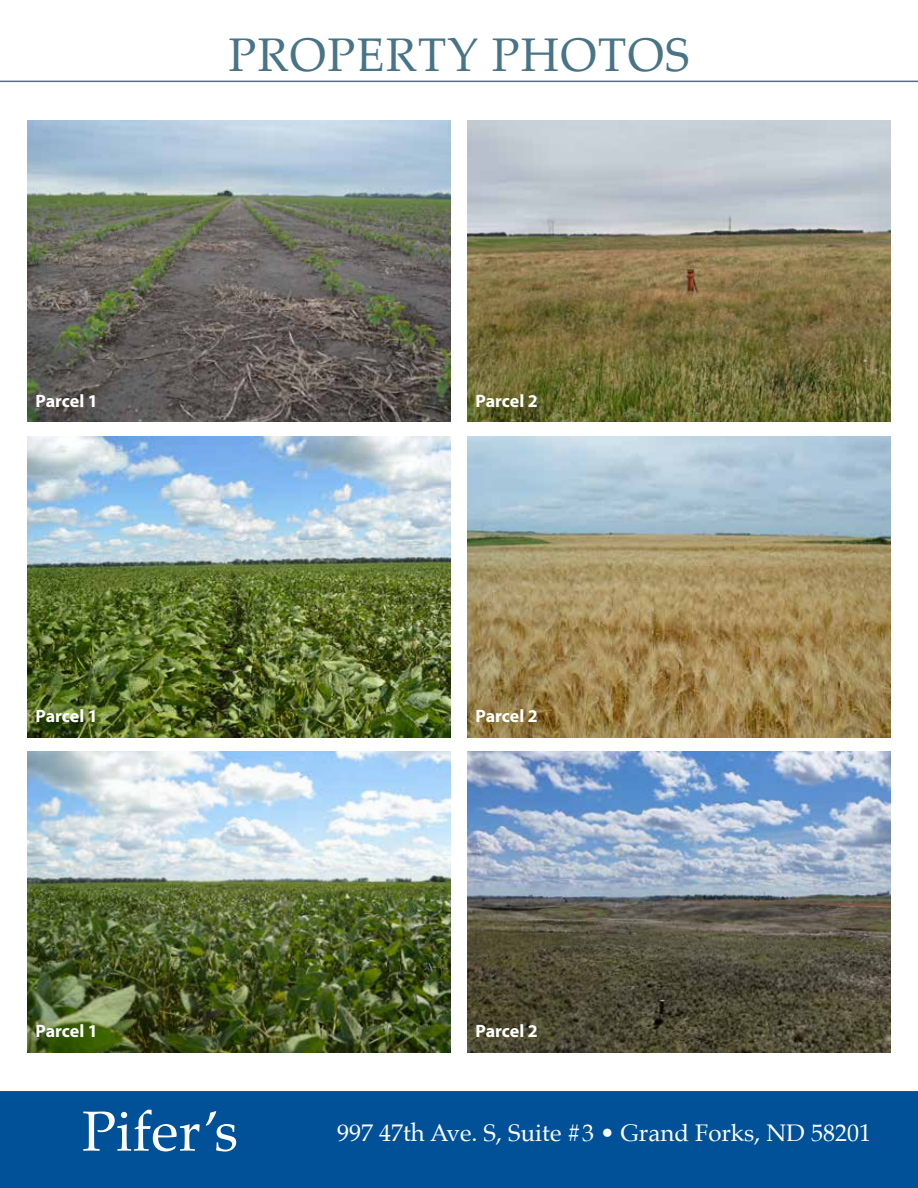
<style>
.page{position:relative;width:918px;height:1188px;background:#fff}
.page>*{position:absolute;margin:0;border:0;box-sizing:border-box;transform-origin:0 0}
.t1{font:56.55px "Palatino Linotype";color:#fff}
.t2{font:47.25px "Palatino Linotype";letter-spacing:.03em;color:#477486}
.t3{font:24px "Palatino";color:#fff}
.t4{font:700 18px "Myriad Pro";letter-spacing:-.01em;color:#fff}
</style>
<div class="page">
<div style="left:0;top:1091px;width:918px;height:97px;background:#005198"></div>
<hr style="left:0;top:81px;width:918px;height:1px;background:#477486">
<img style="left:27px;top:121px;width:423px;height:301px">
<img style="left:27px;top:436px;width:423px;height:301px">
<img style="left:27px;top:751px;width:423px;height:301px">
<img style="left:468px;top:121px;width:423px;height:301px">
<img style="left:468px;top:436px;width:423px;height:301px">
<img style="left:468px;top:751px;width:423px;height:301px">
<h2 class="t2" style="left:229px;top:21px;width:462px">PROPERTY PHOTOS</h2>
<p class="t4" style="left:36px;top:389px;width:64px">Parcel 1</p>
<p class="t4" style="left:476px;top:389px;width:64px">Parcel 2</p>
<p class="t4" style="left:36px;top:704px;width:64px">Parcel 1</p>
<p class="t4" style="left:476px;top:704px;width:64px">Parcel 2</p>
<p class="t4" style="left:36px;top:1019px;width:64px">Parcel 1</p>
<p class="t4" style="left:476px;top:1019px;width:64px">Parcel 2</p>
<h1 class="t1" style="left:82px;top:1091px;width:158px">Pifer’s</h1>
<h3 class="t3" style="left:337px;top:1113px;width:535px">997 47th Ave. S, Suite #3 • Grand Forks, ND 58201</h3>
</div>
